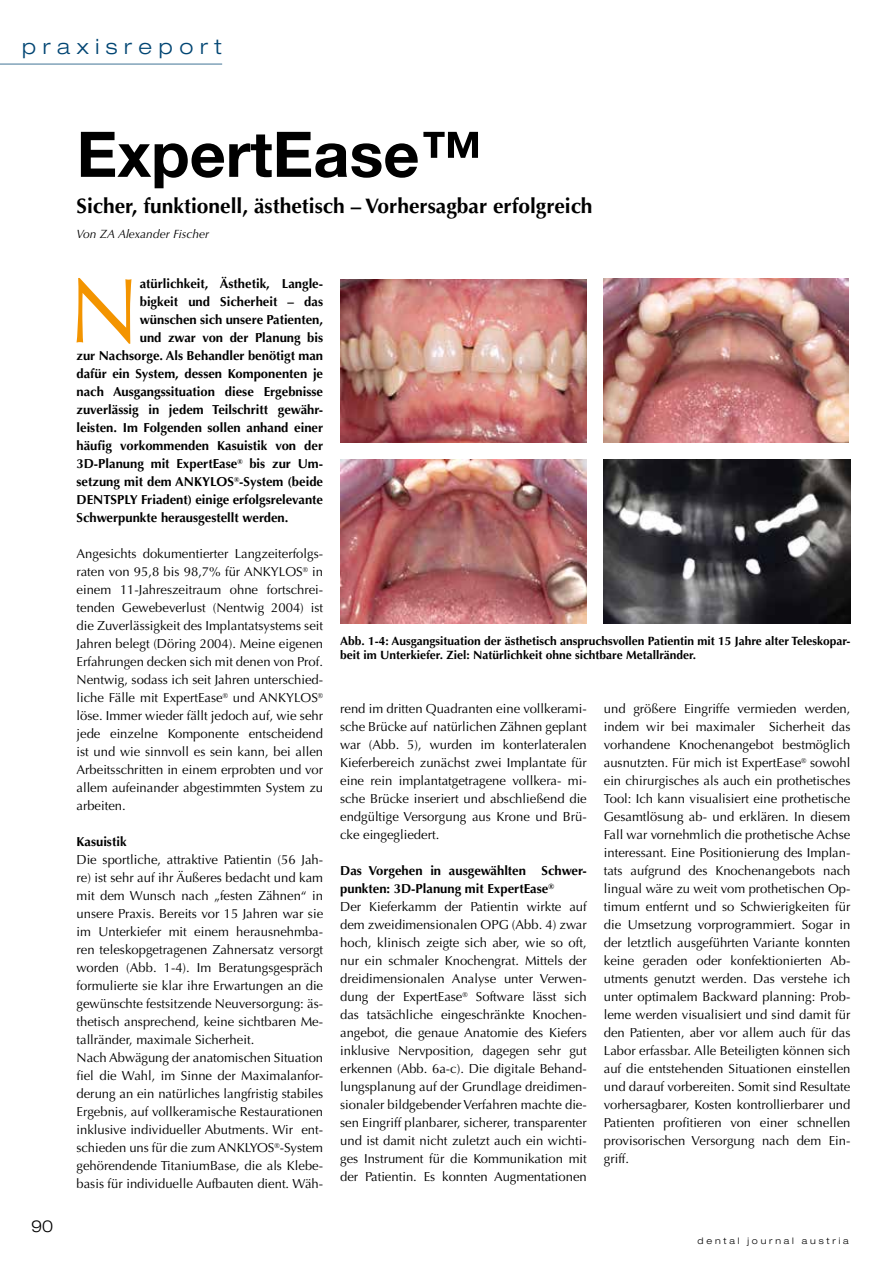
<style>
.page{position:relative;width:893px;height:1263px;background:#fff}
.page>*{position:absolute;margin:0;border:0;box-sizing:border-box;transform-origin:0 0}
.t1{font:91.95px "Optima LT Std";color:#f39400}
.t2{font:700 63px "Helvetica Neue";color:#000}
.t3{font:700 21px "Optima LT Std";color:#000}
.t4{font:300 expanded 21px "Helvetica Neue";letter-spacing:.315em;color:#004573}
.t5{font:300 expanded 16.5px "Helvetica Neue";color:#000}
.t6{font:13.05px/18px "Optima LT Std";color:#000;text-align:justify}
.t7{font:700 13.05px/18px "Optima LT Std";color:#000}
.t8{font:700 12px/14.4px "Optima LT Std";color:#000}
.t9{font:italic 12px "Optima LT Std";color:#000}
.t10{font:300 expanded 9px "Helvetica Neue";letter-spacing:.315em;color:#000}
.s1{font-weight:700}
</style>
<div class="page">
<img style="left:340px;top:279px;width:247px;height:164px">
<img style="left:604px;top:279px;width:244px;height:164px">
<img style="left:340px;top:459px;width:247px;height:165px">
<img style="left:604px;top:459px;width:246px;height:165px">
<hr style="left:0;top:63px;width:222px;height:2px;background:#004573">
<h3 class="t4" style="left:22px;top:34px;width:201px">praxisreport</h3>
<h2 class="t2" style="left:77px;top:115px;width:407px">ExpertEase™</h2>
<h3 class="t3" style="left:77px;top:193px;width:518px">Sicher, funktionell, ästhetisch – Vorhersagbar erfolgreich</h3>
<p class="t9" style="left:77px;top:227px;width:134px">Von ZA Alexander Fischer</p>
<p class="t5" style="left:31px;top:1216px;width:24px">90</p>
<h1 class="t1" style="left:68px;top:258px;width:73px">N</h1>
<p class="t7" style="left:140px;top:275px;width:185px">atürlichkeit, Ästhetik, Langle-</p>
<p class="t7" style="left:140px;top:293px;width:185px">bigkeit und Sicherheit – das</p>
<p class="t7" style="left:140px;top:311px;width:185px">wünschen sich unsere Patienten,</p>
<p class="t7" style="left:140px;top:329px;width:185px">und zwar von der Planung bis</p>
<p class="t7" style="left:77px;top:347px;width:248px">zur Nachsorge. Als Behandler benötigt man</p>
<p class="t7" style="left:77px;top:365px;width:248px">dafür ein System, dessen Komponenten je</p>
<p class="t7" style="left:77px;top:383px;width:248px">nach Ausgangssituation diese Ergebnisse</p>
<p class="t7" style="left:77px;top:401px;width:248px">zuverlässig in jedem Teilschritt gewähr-</p>
<p class="t7" style="left:77px;top:419px;width:248px">leisten. I m Folgenden sollen anhand einer</p>
<p class="t7" style="left:77px;top:437px;width:248px">häufig vorkommenden Kasuistik von der</p>
<p class="t7" style="left:77px;top:455px;width:248px">3D-Planung mit ExpertEase<sup>®</sup> bis zur Um-</p>
<p class="t7" style="left:77px;top:473px;width:248px">setzung mit dem ANKYLOS<sup>®</sup>-System (beide</p>
<p class="t7" style="left:77px;top:491px;width:19px">DENT</p>
<p class="t7" style="left:77px;top:491px;width:248px;text-indent:34px">SPLY Friadent) einige erfolgsrelevante<br>Schwerpunkte herausgestellt werden.</p>
<p class="t6" style="left:77px;top:545px;width:248px">Angesichts dokumentierter Langzeiterfolgs&shy;raten von 95,8 bis 98,7% für ANKYLOS<sup>®</sup> in einem 11-Jahreszeitraum ohne fortschrei&shy;tenden Gewebeverlust (Nentwig 2004) ist die Zuverlässigkeit des Implantatsystems seit Jahren belegt (Döring 2004). Meine eigenen Erfahrungen decken sich mit denen von Prof.<br>Nentwig, sodass ich seit Jahren unterschied&shy;liche Fälle mit ExpertEase<sup>®</sup> und ANKYLOS<sup>® </sup>löse. Immer wieder fällt jedoch auf, wie sehr jede einzelne Komponente entscheidend ist und wie sinnvoll es sein kann, bei allen Arbeitsschritten in einem erprobten und vor allem aufeinander abgestimmten System zu arbeiten.</p>
<p class="t7" style="left:77px;top:833px;width:52px">Kasuistik</p>
<p class="t6" style="left:77px;top:851px;width:248px;text-align:left">Die sportliche, attraktive Patientin (56 Jah&shy;re) ist sehr auf ihr Äußeres bedacht und kam mit dem Wunsch nach „festen Zähnen“ in unsere Praxis. Bereits vor 15 Jahren war sie im Unterkiefer mit einem herausnehmba&shy;ren teleskopgetragenen Zahnersatz versorgt worden (Abb. 1-4). Im Beratungsgespräch formulierte sie klar ihre Erwartungen an die gewünschte festsitzende Neuversorgung: äs&shy;thetisch ansprechend, keine sichtbaren Me&shy;tallränder, maximale Sicherheit.<br>Nach Abwägung der anatomischen Situation fiel die Wahl, im Sinne der Maximalanfor&shy;derung an ein natürliches langfristig stabiles Ergebnis, auf vollkeramische Restaurationen inklusive individueller Abutments. Wir ent&shy;schieden uns für die zum ANKLYOS<sup>®</sup>-System gehörendende TitaniumBase, die als Klebe&shy;basis für individuelle Aufbauten dient. Wäh-</p>
<p class="t8" style="left:340px;top:633px;width:512px">Abb. 1-4: Ausgangsituation der ästhetisch anspruchsvollen Patientin mit 15 Jahre alter Teleskopar&shy;beit im Unterkiefer. Ziel: Natürlichkeit ohne sichtbare Metallränder.</p>
<p class="t6" style="left:340px;top:700px;width:248px">rend im dritten Quadranten eine vollkerami&shy;sche Brücke auf natürlichen Zähnen geplant war (Abb. 5), wurden im konterlateralen Kieferbereich zunächst zwei Implantate für eine rein implantatgetragene vollkera- mi&shy;sche Brücke inseriert und abschließend die endgültige Versorgung aus Krone und Brü&shy;cke eingegliedert.</p>
<p class="t6" style="left:340px;top:862px;width:248px;text-align:left"><span class="s1">Das Vorgehen in ausgewählten Schwer&shy;punkten: 3D-Planung mit ExpertEase</span><sup>®<br></sup>Der Kieferkamm der Patientin wirkte auf dem zweidimensionalen OPG (Abb. 4) zwar hoch, klinisch zeigte sich aber, wie so oft, nur ein schmaler Knochengrat. Mittels der dreidimensionalen Analyse unter Verwen&shy;dung der ExpertEase<sup>®</sup> Software lässt sich das tatsächliche eingeschränkte Knochen&shy;angebot, die genaue Anatomie des Kiefers inklusive Nervposition, dagegen sehr gut erkennen (Abb. 6a-c). Die digitale Behand&shy;lungsplanung auf der Grundlage dreidimen&shy;sionaler bildgebender Verfahren machte die&shy;sen Eingriff planbarer, sicherer, transparenter und ist damit nicht zuletzt auch ein wichti&shy;ges Instrument für die Kommunikation mit der Patientin. Es konnten Augmentationen</p>
<p class="t6" style="left:604px;top:700px;width:248px">und größere Eingriffe vermieden werden, indem wir bei maximaler Sicherheit das vorhandene Knochenangebot bestmöglich ausnutzten. Für mich ist ExpertEase<sup>®</sup> sowohl ein chirurgisches als auch ein prothetisches Tool: Ich kann visualisiert eine prothetische Gesamtlösung ab- und erklären. In diesem Fall war vornehmlich die prothetische Achse interessant. Eine Positionierung des Implan&shy;tats aufgrund des Knochenangebots nach lingual wäre zu weit vom prothetischen Op&shy;timum entfernt und so Schwierigkeiten für die Umsetzung vorprogrammiert. Sogar in der letztlich ausgeführten Variante konnten keine geraden oder konfektionierten Ab&shy;utments genutzt werden. Das verstehe ich unter optimalem Backward planning: Prob&shy;leme werden visualisiert und sind damit für den Patienten, aber vor allem auch für das Labor erfassbar. Alle Beteiligten können sich auf die entstehenden Situationen einstellen und darauf vorbereiten. Somit sind Resultate vorhersagbarer, Kosten kontrollierbarer und Patienten profitieren von einer schnellen provisorischen Versorgung nach dem Ein&shy;griff.</p>
<p class="t10" style="left:697px;top:1235px;width:153px">dental journal austria</p>
</div>
